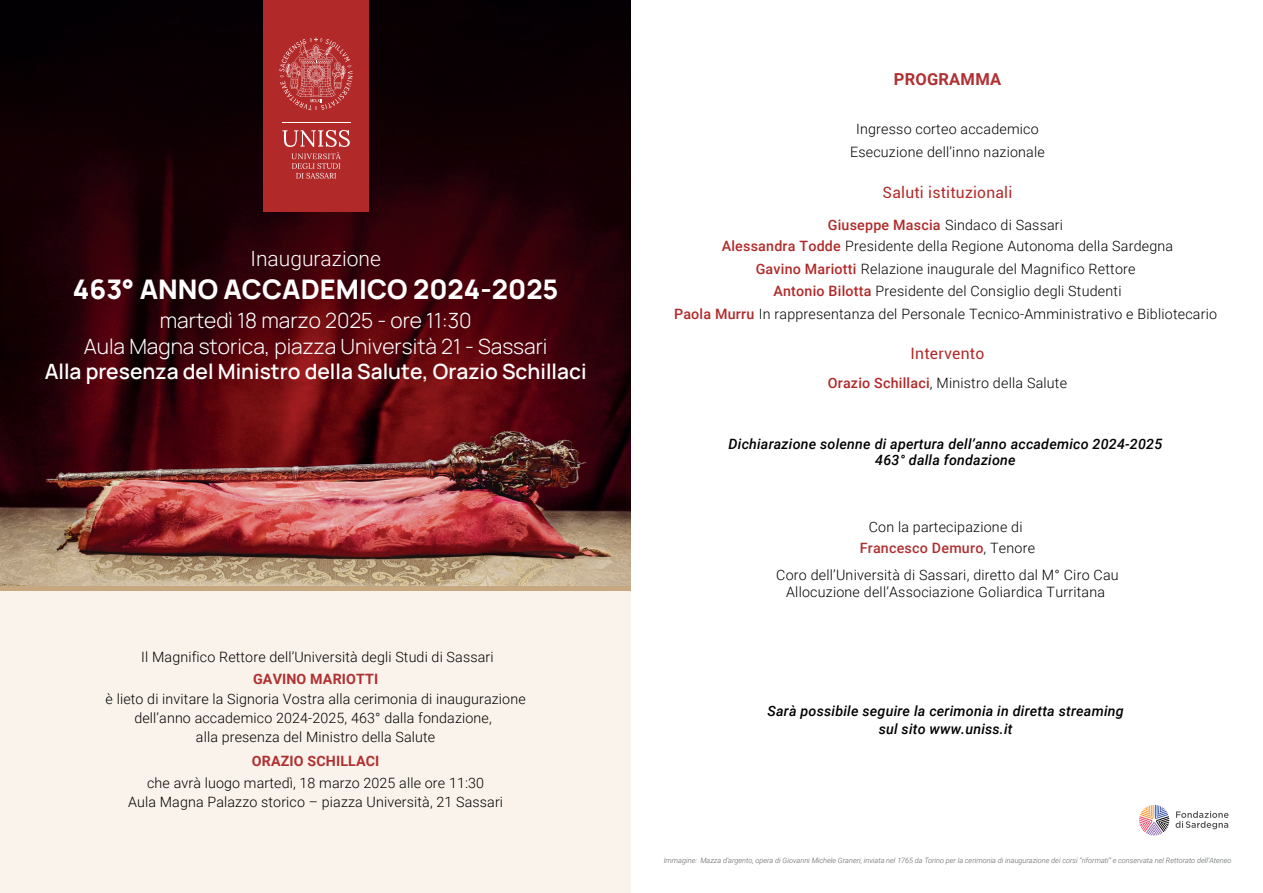
<style>
.page{position:relative;width:1263px;height:893px;background:#fff}
.page>*{position:absolute;margin:0;border:0;box-sizing:border-box;transform-origin:0 0}
.t1{font:800 27px "Manrope";color:#fff}
.t2{font:300 21px/25.2px "Manrope";color:#fff;text-align:center}
.t3{font:600 21px "Manrope";color:#fff}
.t4{font:300 21px "Roboto";color:#fff}
.t5{font:700 16.5px "Roboto";letter-spacing:.015em;color:#af3032}
.t6{font:15.75px "Roboto";letter-spacing:.015em;color:#b12a29}
.t7{font:15.6px "Roboto";letter-spacing:.015em;color:#b12a29}
.t8{font:300 14.25px/18.9px "Roboto";letter-spacing:.015em;color:#000;text-align:center}
.t9{font:italic 500 14.25px/17.9px "Roboto";letter-spacing:.015em;color:#000;text-align:center}
.t10{font:700 14.25px "Roboto";letter-spacing:.01em;color:#af3032}
.t11{font:italic 300 7.35px "Roboto";color:#5d6162}
.s1{font-weight:500;color:#b12a29}
.s2{font-weight:500;color:#af3032}
</style>
<div class="page">
<div style="left:0;top:0;width:631px;height:893px;background:#faf3eb"></div>
<img style="left:0;top:0;width:631px;height:586px">
<hr style="left:0;top:586px;width:631px;height:4px;background:#c7a780">
<div style="left:263px;top:0;width:105px;height:212px;background:#b12a29"></div>
<svg style="left:279px;top:38px;width:74px;height:72px"></svg>
<svg style="left:282px;top:130px;width:68px;height:49px"></svg>
<hr style="left:282px;top:122px;width:68px;height:1px;background:#fff">
<svg style="left:1175px;top:811px;width:53px;height:18px"></svg>
<svg style="left:1139px;top:805px;width:30px;height:30px"></svg>
<h2 class="t4" style="left:250px;top:244px;width:132px">Inaugurazione</h2>
<h1 class="t1" style="left:73px;top:266px;width:487px">463° ANNO ACCADEMICO 2024-2025</h1>
<h2 class="t2" style="left:84px;top:307px;width:465px">martedì 18 marzo 2025 - ore 11:30<br>Aula Magna storica, piazza Università 21 - Sassari</h2>
<h2 class="t3" style="left:45px;top:354px;width:543px">Alla presenza del Ministro della Salute, Orazio Schillaci</h2>
<p class="t8" style="left:141px;top:647px;width:354px">Il Magnifico Rettore dell’Università degli Studi di Sassari</p>
<p class="t10" style="left:253px;top:669px;width:127px">GAVINO MARIOTTI</p>
<p class="t8" style="left:106px;top:689px;width:422px">è lieto di invitare la Signoria Vostra alla cerimonia di inaugurazione</p>
<p class="t8" style="left:134px;top:708px;width:359px">dell’anno accademico 2024-2025, 463° dalla fondazione, alla presenza del Ministro della Salute</p>
<p class="t10" style="left:252px;top:751px;width:129px">ORAZIO SCHILLACI</p>
<p class="t8" style="left:128px;top:773px;width:376px">che avrà luogo martedì, 18 marzo 2025 alle ore 11:30<br>Aula Magna Palazzo storico – piazza Università, 21 Sassari</p>
<p class="t5" style="left:894px;top:68px;width:109px">PROGRAMMA</p>
<p class="t8" style="left:850px;top:117px;width:196px;line-height:22.6px">Ingresso corteo accademico<br>Esecuzione dell’inno nazionale</p>
<p class="t7" style="left:882px;top:182px;width:131px">Saluti istituzionali</p>
<p class="t8" style="left:828px;top:215px;width:237px"><span class="s1">Giuseppe Mascia</span> Sindaco di Sassari</p>
<p class="t8" style="left:722px;top:236px;width:453px"><span class="s1">Alessandra Todde</span> Presidente della Regione Autonoma della Sardegna</p>
<p class="t8" style="left:674px;top:279px;width:545px;line-height:22.6px"><span class="s1">Antonio Bilotta</span> Presidente del Consiglio degli Studenti<br><span class="s1">Paola Murru</span> In rappresentanza del Personale Tecnico-Amministrativo e Bibliotecario</p>
<p class="t6" style="left:910px;top:342px;width:75px">Intervento</p>
<p class="t8" style="left:828px;top:372px;width:241px"><span class="s1">Orazio Schillaci</span>, Ministro della Salute</p>
<p class="t8" style="left:756px;top:259px;width:381px"><span class="s1">Gavino Mariotti</span> Relazione inaugurale del Magnifico Rettore</p>
<p class="t9" style="left:728px;top:435px;width:435px;line-height:15.9px">Dichiarazione solenne di apertura dell’anno accademico 2024-2025<br>463° dalla fondazione</p>
<p class="t8" style="left:860px;top:517px;width:177px;line-height:20.2px">Con la partecipazione di<br><span class="s2">Francesco Demuro</span>, Tenore</p>
<p class="t8" style="left:776px;top:565px;width:344px;line-height:17.1px">Coro dell’Università di Sassari, diretto dal M° Ciro Cau<br>Allocuzione dell’Associazione Goliardica Turritana</p>
<p class="t9" style="left:767px;top:702px;width:358px">Sarà possibile seguire la cerimonia in diretta streaming sul sito www.uniss.it</p>
<p class="t11" style="left:664px;top:855px;width:569px">Immagine: Mazza d’argento, opera di Giovanni Michele Graneri, inviata nel 1765 da Torino per la cerimonia di inaugurazione dei corsi “riformati” e conservata nel Rettorato dell’Ateneo</p>
</div>
